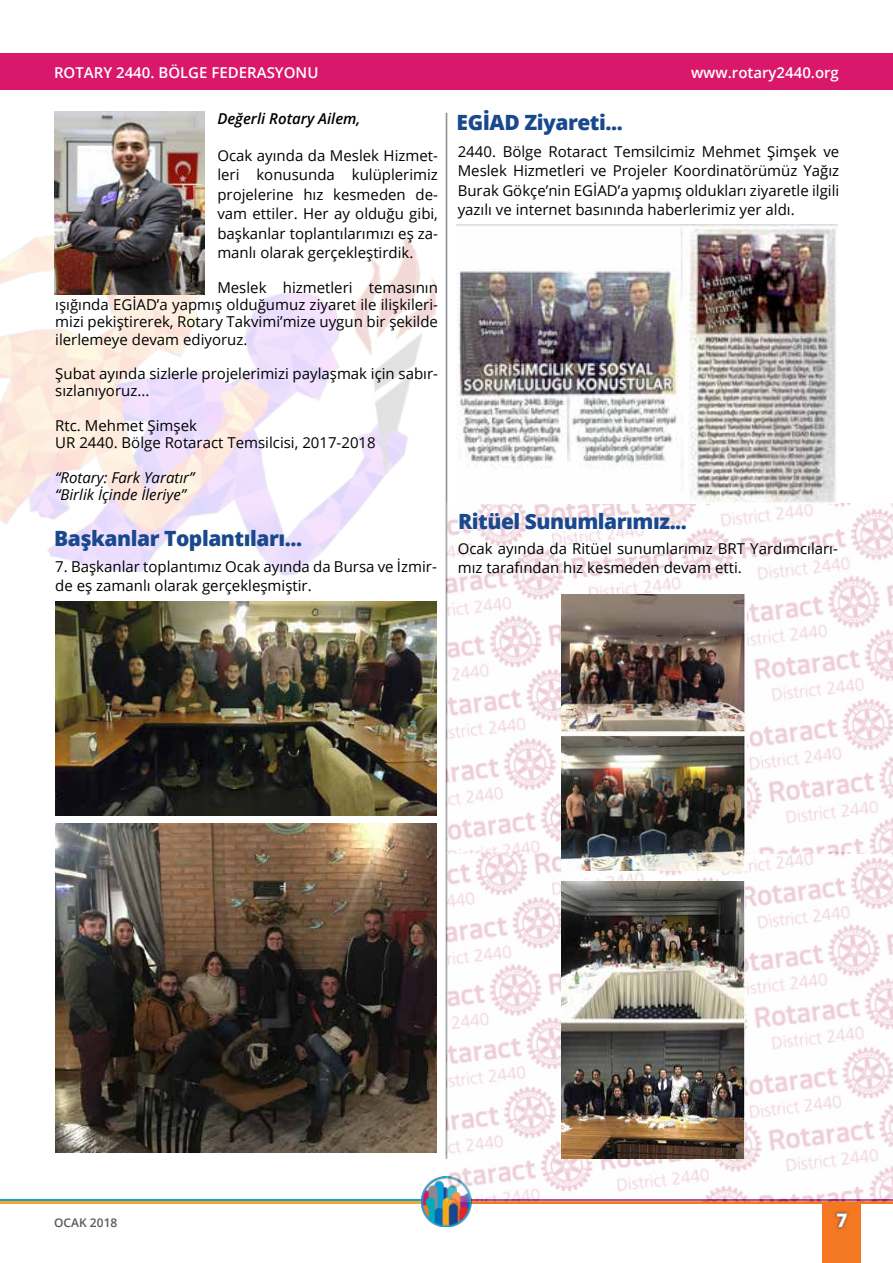
<style>
.page{position:relative;width:893px;height:1263px;background:#fff}
.page>*{position:absolute;margin:0;border:0;box-sizing:border-box;transform-origin:0 0}
.t1{font:800 21px "Open Sans";letter-spacing:-.02em;color:#19488d}
.t2{font:700 18px "Open Sans";color:#fff}
.t3{font:15px/19.5px "Open Sans";color:#000}
.t4{font:600 15px "Open Sans";color:#fff}
.t5{font:italic 15px/17.2px "Open Sans";color:#000}
.t6{font:italic 600 15px "Open Sans";color:#000}
.t7{font:600 12px "Open Sans";color:#58595b}
</style>
<div class="page">
<hr style="left:469px;top:1201px;width:424px;height:3px;background:#f47721">
<hr style="left:0;top:1199px;width:423px;height:2px;background:#11a1dc">
<hr style="left:0;top:1201px;width:423px;height:3px;background:#f5a81d">
<img style="left:421px;top:1177px;width:51px;height:49px">
<div style="left:823px;top:1203px;width:38px;height:60px;background:#f47721"></div>
<div style="left:833px;top:1210px;width:17px;height:20px;background:#000;opacity:.51"></div>
<svg style="left:836px;top:1212px;width:12px;height:16px"></svg>
<div style="left:0;top:53px;width:893px;height:36px;background:#da186b"></div>
<hr style="left:446px;top:113px;width:1px;height:1046px;background:#939598">
<img style="left:446px;top:504px;width:447px;height:697px">
<img style="left:0;top:89px;width:438px;height:487px">
<img style="left:55px;top:112px;width:150px;height:182px">
<img style="left:457px;top:224px;width:381px;height:279px">
<img style="left:561px;top:594px;width:185px;height:277px">
<img style="left:561px;top:882px;width:183px;height:276px">
<img style="left:55px;top:824px;width:382px;height:328px">
<img style="left:55px;top:601px;width:382px;height:215px">
<p class="t4" style="left:54px;top:62px;width:266px">ROTARY 2440. BÖLGE FEDERASYONU</p>
<p class="t6" style="left:217px;top:108px;width:145px">Değerli Rotary Ailem,</p>
<p class="t3" style="left:217px;top:145px;width:222px;text-align:justify">Ocak ayında da Meslek Hizmet&shy;leri konusunda kulüplerimiz projelerine hız kesmeden de&shy;vam ettiler. Her ay olduğu gibi, başkanlar toplantılarımızı eş za&shy;manlı olarak gerçekleştirdik.</p>
<p class="t3" style="left:55px;top:278px;width:384px;line-height:17.2px;text-align:justify;text-indent:162px">Meslek hizmetleri temasının ışığında EGİAD’a yapmış olduğumuz ziyaret ile ilişkileri&shy;mizi pekiştirerek, Rotary Takvimi’mize uygun bir şekilde ilerlemeye devam ediyoruz.</p>
<p class="t3" style="left:55px;top:365px;width:384px;line-height:17.2px">Şubat ayında sizlerle projelerimizi paylaşmak için sabır&shy;sızlanıyoruz...</p>
<p class="t3" style="left:55px;top:416px;width:322px;line-height:17.2px">Rtc. Mehmet Şimşek<br>UR 2440. Bölge Rotaract Temsilcisi, 2017-2018</p>
<p class="t5" style="left:55px;top:468px;width:141px">“Rotary: Fark Yaratır” “Birlik İçinde İleriye”</p>
<h1 class="t1" style="left:54px;top:522px;width:249px">Başkanlar Toplantıları...</h1>
<p class="t3" style="left:55px;top:556px;width:383px">7. Başkanlar toplantımız Ocak ayında da Bursa ve İzmir&shy;de eş zamanlı olarak gerçekleşmiştir.</p>
<h1 class="t1" style="left:457px;top:107px;width:168px">EGİAD Ziyareti...</h1>
<p class="t4" style="left:691px;top:62px;width:149px">www.rotary2440.org</p>
<p class="t3" style="left:458px;top:141px;width:383px;text-align:justify">2440. Bölge Rotaract Temsilcimiz Mehmet Şimşek ve Meslek Hizmetleri ve Projeler Koordinatörümüz Yağız Burak Gökçe’nin EGİAD’a yapmış oldukları ziyaretle ilgili yazılı ve internet basınında haberlerimiz yer aldı.</p>
<h1 class="t1" style="left:458px;top:505px;width:230px">Ritüel Sunumlarımız...</h1>
<p class="t3" style="left:458px;top:538px;width:382px">Ocak ayında da Ritüel sunumlarımız BRT Yardımcıları&shy;mız tarafından hız kesmeden devam etti.</p>
<p class="t7" style="left:54px;top:1214px;width:65px">OCAK 2018</p>
<p class="t2" style="left:837px;top:1207px;width:12px">7</p>
</div>
